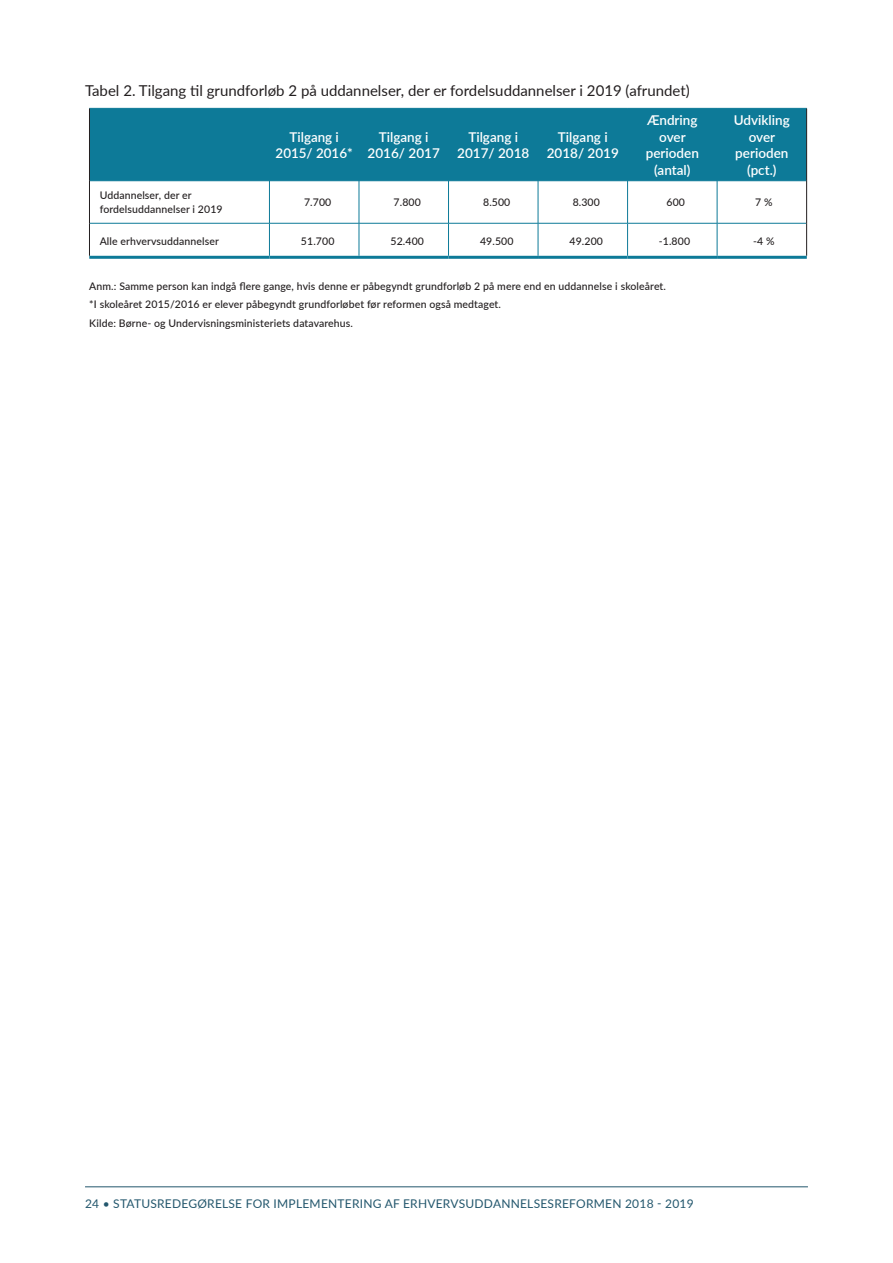
<style>
.page{position:relative;width:893px;height:1263px;background:#fff}
.page>*{position:absolute;margin:0;border:0;box-sizing:border-box;transform-origin:0 0}
.t1{font:15px "Lato";color:#231f20}
.t2{font:600 13.5px/16.5px "Lato";color:#fff;text-align:center}
.t3{font:12px "Lato";letter-spacing:.02em;color:#23576d}
.t4{font:500 10.5px/14.2px "Lato";letter-spacing:.01em;color:#231f20}
</style>
<div class="page">
<div style="left:90px;top:109px;width:716px;height:71px;background:#0d7a98"></div>
<hr style="left:269px;top:109px;width:1px;height:72px;background:#0d7a98">
<hr style="left:359px;top:109px;width:1px;height:72px;background:#0d7a98">
<hr style="left:448px;top:109px;width:1px;height:72px;background:#0d7a98">
<hr style="left:538px;top:109px;width:1px;height:72px;background:#0d7a98">
<hr style="left:627px;top:109px;width:1px;height:72px;background:#0d7a98">
<hr style="left:717px;top:109px;width:1px;height:72px;background:#0d7a98">
<hr style="left:90px;top:180px;width:179px;height:1px;background:#0d7a98">
<hr style="left:269px;top:180px;width:90px;height:1px;background:#0d7a98">
<hr style="left:269px;top:181px;width:1px;height:42px;background:#0d7a98">
<hr style="left:359px;top:180px;width:89px;height:1px;background:#0d7a98">
<hr style="left:359px;top:181px;width:1px;height:42px;background:#0d7a98">
<hr style="left:448px;top:180px;width:90px;height:1px;background:#0d7a98">
<hr style="left:448px;top:181px;width:1px;height:42px;background:#0d7a98">
<hr style="left:538px;top:180px;width:90px;height:1px;background:#0d7a98">
<hr style="left:538px;top:181px;width:1px;height:42px;background:#0d7a98">
<hr style="left:628px;top:180px;width:89px;height:1px;background:#0d7a98">
<hr style="left:627px;top:181px;width:1px;height:42px;background:#0d7a98">
<hr style="left:717px;top:180px;width:89px;height:1px;background:#0d7a98">
<hr style="left:717px;top:181px;width:1px;height:42px;background:#0d7a98">
<hr style="left:90px;top:223px;width:179px;height:1px;background:#0d7a98">
<hr style="left:269px;top:223px;width:90px;height:1px;background:#0d7a98">
<hr style="left:269px;top:223px;width:1px;height:33px;background:#0d7a98">
<hr style="left:359px;top:223px;width:89px;height:1px;background:#0d7a98">
<hr style="left:359px;top:223px;width:1px;height:33px;background:#0d7a98">
<hr style="left:448px;top:223px;width:90px;height:1px;background:#0d7a98">
<hr style="left:448px;top:223px;width:1px;height:33px;background:#0d7a98">
<hr style="left:538px;top:223px;width:90px;height:1px;background:#0d7a98">
<hr style="left:538px;top:223px;width:1px;height:33px;background:#0d7a98">
<hr style="left:628px;top:223px;width:89px;height:1px;background:#0d7a98">
<hr style="left:627px;top:223px;width:1px;height:33px;background:#0d7a98">
<hr style="left:717px;top:223px;width:89px;height:1px;background:#0d7a98">
<hr style="left:717px;top:223px;width:1px;height:33px;background:#0d7a98">
<hr style="left:89px;top:108px;width:180px;height:1px;background:#0d7a98">
<hr style="left:269px;top:108px;width:90px;height:1px;background:#0d7a98">
<hr style="left:359px;top:108px;width:89px;height:1px;background:#0d7a98">
<hr style="left:448px;top:108px;width:90px;height:1px;background:#0d7a98">
<hr style="left:538px;top:108px;width:90px;height:1px;background:#0d7a98">
<hr style="left:628px;top:108px;width:89px;height:1px;background:#0d7a98">
<hr style="left:717px;top:108px;width:90px;height:1px;background:#0d7a98">
<hr style="left:89px;top:109px;width:1px;height:72px;background:#231f20">
<hr style="left:806px;top:109px;width:1px;height:72px;background:#231f20">
<hr style="left:89px;top:181px;width:1px;height:42px;background:#231f20">
<hr style="left:806px;top:181px;width:1px;height:42px;background:#231f20">
<hr style="left:89px;top:223px;width:1px;height:33px;background:#231f20">
<hr style="left:806px;top:223px;width:1px;height:33px;background:#231f20">
<hr style="left:89px;top:256px;width:180px;height:3px;background:#0d7a98">
<hr style="left:269px;top:256px;width:90px;height:3px;background:#0d7a98">
<hr style="left:359px;top:256px;width:89px;height:3px;background:#0d7a98">
<hr style="left:448px;top:256px;width:90px;height:3px;background:#0d7a98">
<hr style="left:538px;top:256px;width:90px;height:3px;background:#0d7a98">
<hr style="left:628px;top:256px;width:89px;height:3px;background:#0d7a98">
<hr style="left:717px;top:256px;width:90px;height:3px;background:#0d7a98">
<hr style="left:85px;top:1186px;width:723px;height:1px;background:#23576d">
<h4 class="t1" style="left:85px;top:80px;width:606px">Tabel 2. Tilgang til grundforløb 2 på uddannelser, der er fordelsuddannelser i 2019 (afrundet)</h4>
<p class="t2" style="left:276px;top:128px;width:79px">Tilgang i<br>2015/ 2016*</p>
<p class="t2" style="left:368px;top:128px;width:74px">Tilgang i<br>2016/ 2017</p>
<p class="t2" style="left:457px;top:128px;width:74px">Tilgang i<br>2017/ 2018</p>
<p class="t2" style="left:547px;top:128px;width:74px">Tilgang i<br>2018/ 2019</p>
<p class="t2" style="left:646px;top:111px;width:55px">Ændring over perioden (antal)</p>
<p class="t2" style="left:734px;top:111px;width:58px">Udvikling over perioden (pct.)</p>
<p class="t4" style="left:100px;top:188px;width:124px">Uddannelser, der er fordelsuddannelser i 2019</p>
<p class="t4" style="left:304px;top:195px;width:29px">7.700</p>
<p class="t4" style="left:394px;top:195px;width:29px">7.800</p>
<p class="t4" style="left:483px;top:195px;width:29px">8.500</p>
<p class="t4" style="left:573px;top:195px;width:29px">8.300</p>
<p class="t4" style="left:667px;top:195px;width:20px">600</p>
<p class="t4" style="left:755px;top:195px;width:19px">7 %</p>
<p class="t4" style="left:100px;top:233px;width:121px">Alle erhvervsuddannelser</p>
<p class="t4" style="left:301px;top:233px;width:35px">51.700</p>
<p class="t4" style="left:390px;top:233px;width:35px">52.400</p>
<p class="t4" style="left:480px;top:233px;width:35px">49.500</p>
<p class="t4" style="left:570px;top:233px;width:35px">49.200</p>
<p class="t4" style="left:659px;top:233px;width:33px">-1.800</p>
<p class="t4" style="left:753px;top:233px;width:23px">-4 %</p>
<p class="t4" style="left:89px;top:278px;width:578px">Anm.: Samme person kan indgå flere gange, hvis denne er påbegyndt grundforløb 2 på mere end en uddannelse i skoleåret.</p>
<p class="t4" style="left:89px;top:297px;width:413px">*I skoleåret 2015/2016 er elever påbegyndt grundforløbet før reformen også medtaget.</p>
<p class="t4" style="left:89px;top:315px;width:265px">Kilde: Børne- og Undervisningsministeriets datavarehus.</p>
<p class="t3" style="left:85px;top:1195px;width:610px">24 • STATUSREDEGØRELSE FOR IMPLEMENTERING AF ERHVERVSUDDANNELSESREFORMEN 2018 - 2019</p>
</div>
